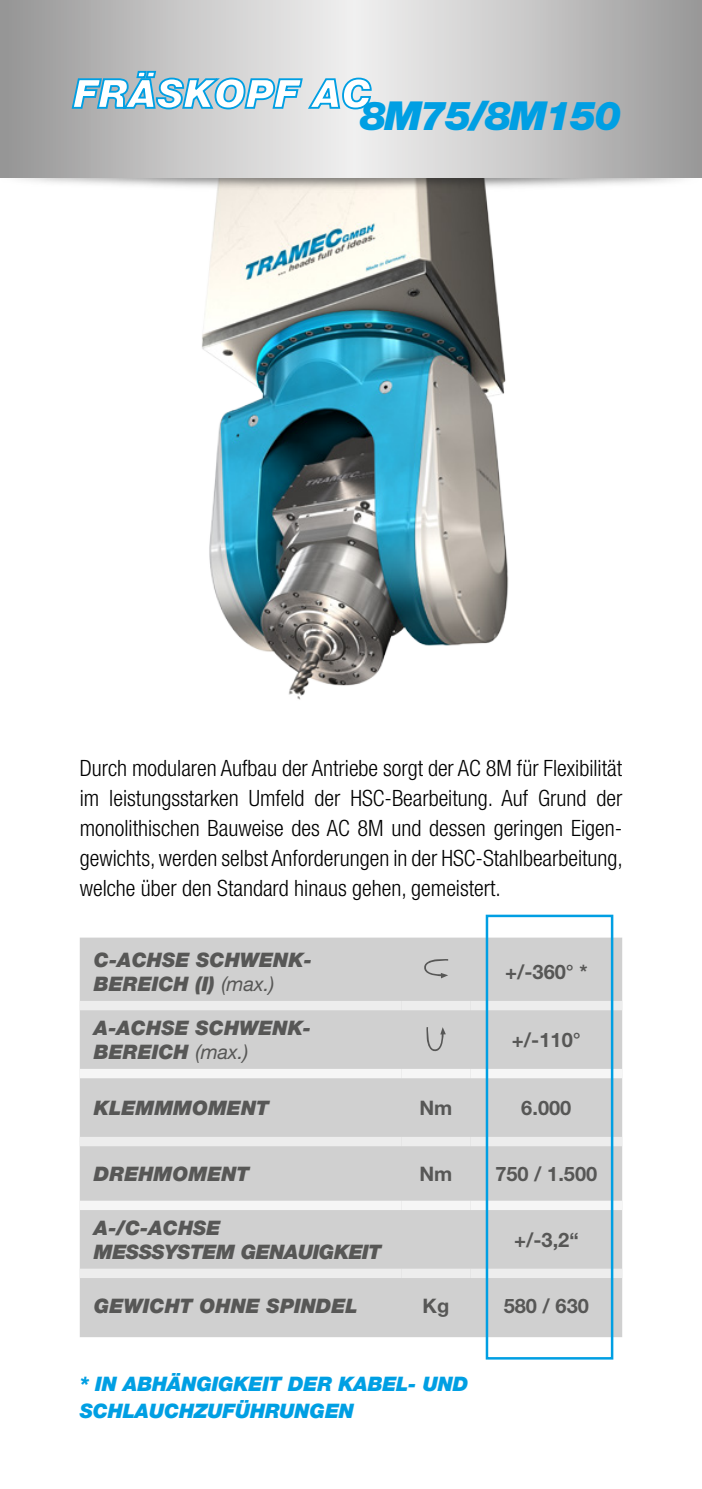
<style>
.page{position:relative;width:702px;height:1489px;background:#fff}
.page>*{position:absolute;margin:0;border:0;box-sizing:border-box;transform-origin:0 0}
.t1{font:italic 900 40px "Helvetica Neue LT";letter-spacing:-.05em;color:#009fe3}
.t2{font:300 condensed 22.5px/30px "Helvetica Neue LT";color:#000;text-align:justify}
.t3{font:italic 900 20px/24px "Helvetica Neue LT";color:#575756}
.t4{font:700 20px "Helvetica Neue LT";color:#575756}
.t5{font:italic 900 20px/27.5px "Helvetica Neue LT";letter-spacing:-.01em;color:#009fe3}
.t6{font:italic 900 20px/24px "Helvetica Neue LT";letter-spacing:-.025em;color:#575756}
.s1{font-weight:400}
</style>
<div class="page">
<img style="left:202px;top:193px;width:307px;height:507px">
<img style="left:0;top:177px;width:702px;height:16px">
<svg style="left:1px;top:0;width:701px;height:177px;background:#c3c3c3"></svg>
<svg style="left:71px;top:55px;width:301px;height:55px"></svg>
<div style="left:80px;top:937px;width:542px;height:399px;background:#d0d0d0"></div>
<div style="left:80px;top:1000px;width:321px;height:10px;background:#ededed"></div>
<div style="left:401px;top:1000px;width:69px;height:10px;background:#ededed"></div>
<div style="left:470px;top:1000px;width:152px;height:10px;background:#ededed"></div>
<div style="left:80px;top:1136px;width:321px;height:10px;background:#ededed"></div>
<div style="left:401px;top:1136px;width:69px;height:10px;background:#ededed"></div>
<div style="left:470px;top:1136px;width:152px;height:10px;background:#ededed"></div>
<div style="left:80px;top:1268px;width:321px;height:9px;background:#ededed"></div>
<div style="left:401px;top:1268px;width:69px;height:9px;background:#ededed"></div>
<div style="left:470px;top:1268px;width:152px;height:9px;background:#ededed"></div>
<div style="left:80px;top:1068px;width:321px;height:10px;background:#f6f6f6"></div>
<div style="left:401px;top:1068px;width:69px;height:10px;background:#f6f6f6"></div>
<div style="left:470px;top:1068px;width:152px;height:10px;background:#f6f6f6"></div>
<div style="left:80px;top:1200px;width:321px;height:9px;background:#f6f6f6"></div>
<div style="left:401px;top:1200px;width:69px;height:9px;background:#f6f6f6"></div>
<div style="left:470px;top:1200px;width:152px;height:9px;background:#f6f6f6"></div>
<svg style="left:422px;top:958px;width:26px;height:20px"></svg>
<svg style="left:426px;top:1027px;width:20px;height:25px"></svg>
<hr style="left:0;top:0;width:1px;height:177px;background:#969696">
<div style="left:485px;top:914px;width:128px;height:445px;border:2px solid #009fe3"></div>
<p class="t1" style="left:359px;top:91px;width:263px">8M75/8M150</p>
<p class="t2" style="left:80px;top:753px;width:544px">Durch modularen Aufbau der Antriebe sorgt der AC 8M für Flexibilität im leistungsstarken Umfeld der HSC-Bearbeitung. Auf Grund der monolithischen Bauweise des AC 8M und dessen geringen Eigen&shy;gewichts, werden selbst Anforderungen in der HSC-Stahlbearbeitung, welche über den Standard hinaus gehen, gemeistert.</p>
<p class="t3" style="left:94px;top:947px;width:219px">C-ACHSE SCHWENK-<br>BEREICH (I) <span class="s1">(max.)</span></p>
<p class="t3" style="left:94px;top:1015px;width:219px">A-ACHSE SCHWENK-<br>BEREICH <span class="s1">(max.)</span></p>
<p class="t4" style="left:505px;top:959px;width:84px">+/-360° *</p>
<p class="t4" style="left:512px;top:1027px;width:70px">+/-110°</p>
<p class="t3" style="left:94px;top:1095px;width:177px">KLEMMMOMENT</p>
<p class="t4" style="left:419px;top:1095px;width:34px">Nm</p>
<p class="t4" style="left:521px;top:1095px;width:52px">6.000</p>
<p class="t3" style="left:94px;top:1161px;width:157px">DREHMOMENT</p>
<p class="t4" style="left:419px;top:1161px;width:34px">Nm</p>
<p class="t4" style="left:495px;top:1161px;width:103px">750 / 1.500</p>
<p class="t6" style="left:94px;top:1215px;width:289px">A-/C-ACHSE<br>MESSSYSTEM GENAUIGKEIT</p>
<p class="t4" style="left:514px;top:1227px;width:66px">+/-3,2“</p>
<p class="t3" style="left:94px;top:1293px;width:265px">GEWICHT OHNE SPINDEL</p>
<p class="t4" style="left:422px;top:1293px;width:28px">Kg</p>
<p class="t4" style="left:503px;top:1293px;width:87px">580 / 630</p>
<p class="t5" style="left:80px;top:1369px;width:390px">* IN ABHÄNGIGKEIT DER KABEL- UND<br>SCHLAUCHZUFÜHRUNGEN</p>
</div>
